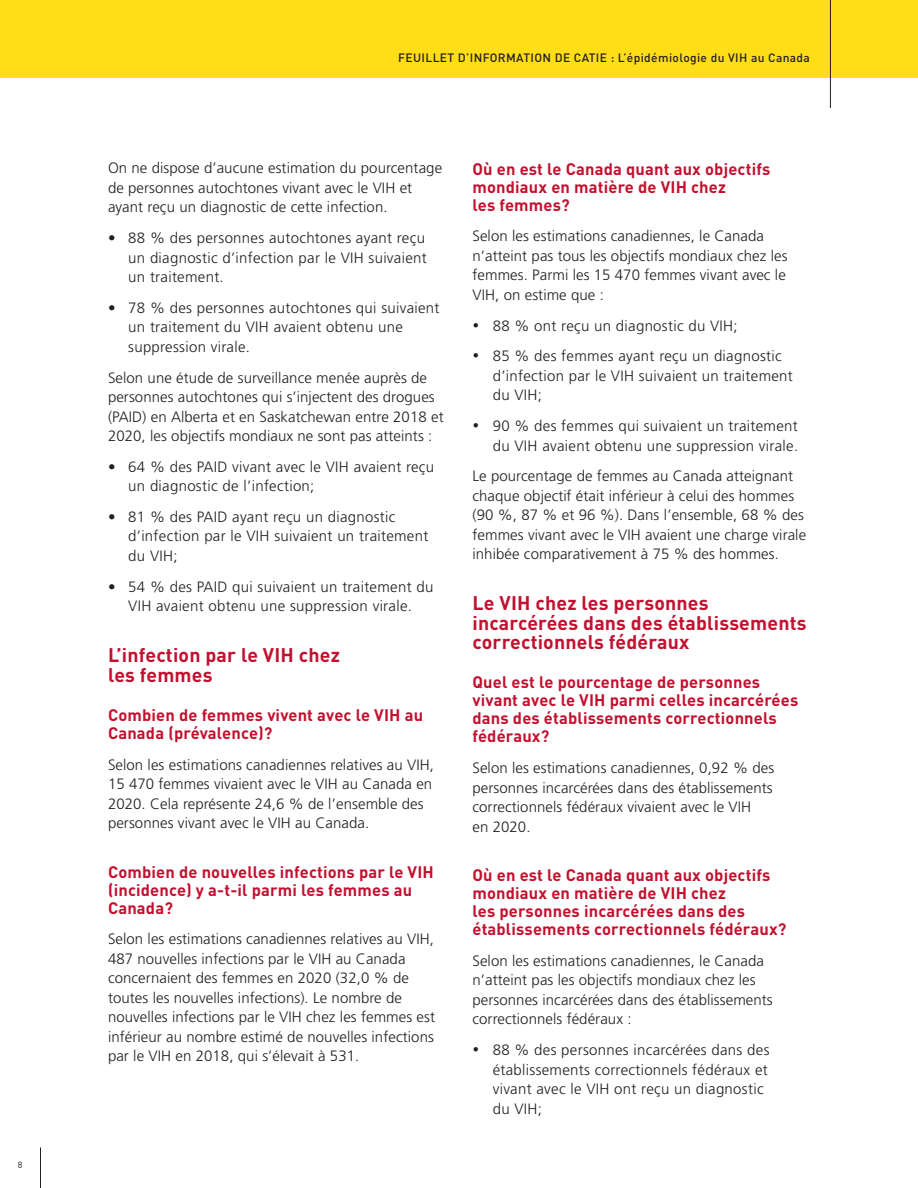
<style>
.page{position:relative;width:918px;height:1188px;background:#fff}
.page>*{position:absolute;margin:0;border:0;box-sizing:border-box;transform-origin:0 0}
.t1{font:700 19.5px/19.5px "DINOT";letter-spacing:.01em;color:#c3102f}
.t2{font:700 16.5px/18px "DINOT";letter-spacing:.01em;color:#c3102f}
.t3{font:300 15px/19.5px "Frutiger LT Pro";letter-spacing:.005em;color:#231f20}
.t4{font:500 12px "DINOT";letter-spacing:.03em;color:#231f20}
.t5{font:9px "DINOT";color:#231f20}
</style>
<div class="page">
<hr style="left:40px;top:1148px;width:1px;height:40px;background:#231f20">
<div style="left:0;top:0;width:918px;height:78px;background:#ffdd17"></div>
<hr style="left:830px;top:0;width:1px;height:108px;background:#231f20">
<p class="t5" style="left:18px;top:1158px;width:6px">8</p>
<p class="t4" style="left:398px;top:50px;width:413px">FEUILLET D’INFORMATION DE CATIE : L’épidémiologie du VIH au Canada</p>
<p class="t3" style="left:108px;top:158px;width:336px">On ne dispose d’aucune estimation du pourcentage de personnes autochtones vivant avec le VIH et ayant reçu un diagnostic de cette infection.</p>
<p class="t3" style="left:128px;top:228px;width:300px;text-align:justify;text-indent:-20px">• 88 % des personnes autochtones ayant reçu un diagnostic d’infection par le VIH suivaient un traitement.</p>
<p class="t3" style="left:128px;top:298px;width:313px;text-indent:-20px">• 78 % des personnes autochtones qui suivaient un traitement du VIH avaient obtenu une suppression virale.</p>
<p class="t3" style="left:108px;top:368px;width:337px">Selon une étude de surveillance menée auprès de personnes autochtones qui s’injectent des drogues (PAID) en Alberta et en Saskatchewan entre 2018 et 2020, les objectifs mondiaux ne sont pas atteints :</p>
<p class="t3" style="left:128px;top:457px;width:308px;text-indent:-20px">• 64 % des PAID vivant avec le VIH avaient reçu un diagnostic de l’infection;</p>
<p class="t3" style="left:128px;top:507px;width:302px;text-indent:-20px">• 81 % des PAID ayant reçu un diagnostic d’infection par le VIH suivaient un traitement du VIH;</p>
<p class="t3" style="left:108px;top:577px;width:327px;text-align:center">• 54 % des PAID qui suivaient un traitement du<br>VIH avaient obtenu une suppression virale.</p>
<h1 class="t1" style="left:108px;top:644px;width:234px">L’infection par le VIH chez les femmes</h1>
<p class="t2" style="left:108px;top:704px;width:317px">Combien de femmes vivent avec le VIH au<br>Canada (prévalence)?</p>
<p class="t3" style="left:108px;top:755px;width:328px">Selon les estimations canadiennes relatives au VIH, 15 470 femmes vivaient avec le VIH au Canada en 2020. Cela représente 24,6 % de l’ensemble des personnes vivant avec le VIH au Canada.</p>
<p class="t2" style="left:108px;top:861px;width:327px">Combien de nouvelles infections par le VIH (incidence) y a-t-il parmi les femmes au<br>Canada?</p>
<p class="t3" style="left:108px;top:929px;width:329px">Selon les estimations canadiennes relatives au VIH, 487 nouvelles infections par le VIH au Canada concernaient des femmes en 2020 (32,0 % de toutes les nouvelles infections). Le nombre de nouvelles infections par le VIH chez les femmes est inférieur au nombre estimé de nouvelles infections par le VIH en 2018, qui s’élevait à 531.</p>
<p class="t2" style="left:472px;top:158px;width:299px">Où en est le Canada quant aux objectifs mondiaux en matière de VIH chez<br>les femmes?</p>
<p class="t3" style="left:472px;top:227px;width:317px">Selon les estimations canadiennes, le Canada n’atteint pas tous les objectifs mondiaux chez les femmes. Parmi les 15 470 femmes vivant avec le VIH, on estime que :</p>
<p class="t3" style="left:472px;top:316px;width:267px">• 88 % ont reçu un diagnostic du VIH;</p>
<p class="t3" style="left:493px;top:347px;width:302px;text-indent:-20px">• 85 % des femmes ayant reçu un diagnostic d’infection par le VIH suivaient un traitement du VIH;</p>
<p class="t3" style="left:472px;top:416px;width:327px;text-align:right">• 90 % des femmes qui suivaient un traitement du VIH avaient obtenu une suppression virale.</p>
<p class="t3" style="left:472px;top:467px;width:335px">Le pourcentage de femmes au Canada atteignant chaque objectif était inférieur à celui des hommes (90 %, 87 % et 96 %). Dans l’ensemble, 68 % des femmes vivant avec le VIH avaient une charge virale inhibée comparativement à 75 % des hommes.</p>
<h1 class="t1" style="left:472px;top:592px;width:336px">Le VIH chez les personnes incarcérées dans des établissements correctionnels fédéraux</h1>
<p class="t2" style="left:472px;top:672px;width:327px">Quel est le pourcentage de personnes vivant avec le VIH parmi celles incarcérées dans des établissements correctionnels fédéraux?</p>
<p class="t3" style="left:472px;top:758px;width:303px">Selon les estimations canadiennes, 0,92 % des personnes incarcérées dans des établissements correctionnels fédéraux vivaient avec le VIH<br>en 2020.</p>
<p class="t2" style="left:472px;top:865px;width:316px">Où en est le Canada quant aux objectifs mondiaux en matière de VIH chez<br>les personnes incarcérées dans des établissements correctionnels fédéraux?</p>
<p class="t3" style="left:472px;top:951px;width:302px">Selon les estimations canadiennes, le Canada n’atteint pas les objectifs mondiaux chez les personnes incarcérées dans des établissements correctionnels fédéraux :</p>
<p class="t3" style="left:493px;top:1040px;width:278px;text-indent:-20px">• 88 % des personnes incarcérées dans des établissements correctionnels fédéraux et vivant avec le VIH ont reçu un diagnostic du VIH;</p>
</div>
